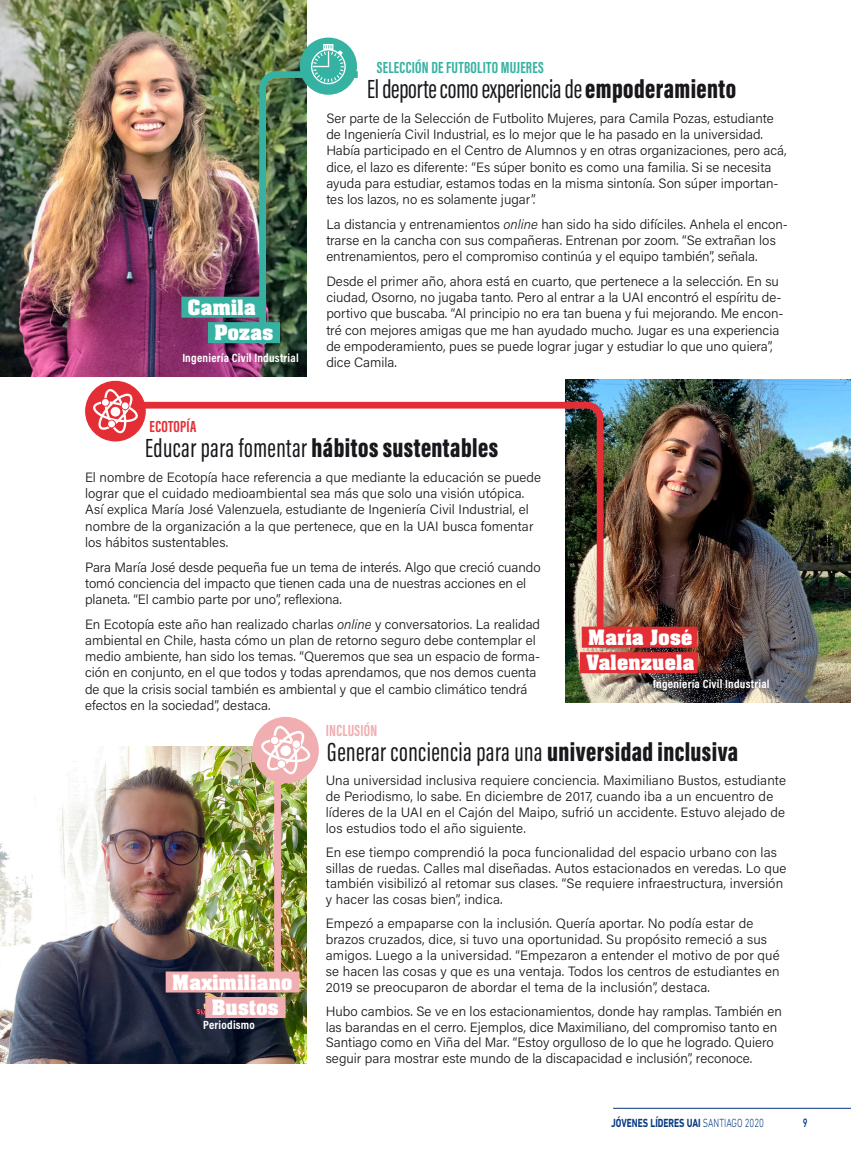
<style>
.page{position:relative;width:851px;height:1170px;background:#fff}
.page>*{position:absolute;margin:0;border:0;box-sizing:border-box;transform-origin:0 0}
.título{font:27px "Acumin Variable Concept";letter-spacing:-.125em;color:#1a171c}
.nombre{font:700 18px "Aachen Std";letter-spacing:.02em;color:#fff}
.epigrafe{font:16.5px "Acumin Variable Concept";letter-spacing:-.23em;color:#36b2a2}
.epigrafe-2{font:16.5px "Acumin Variable Concept";letter-spacing:-.26em;color:#f1aeb1}
.epigrafe-3{font:16.5px "Acumin Variable Concept";letter-spacing:-.24em;color:#e32e35}
._1__TEXTO_MASA_OK{font:300 13.5px/16.2px "Acumin Pro";color:#1a171c}
.CARRERA{font:700 12px "Acumin Pro Cond";letter-spacing:.02em;color:#fff}
.t1{font:700 12px "DIN Next LT Pro";color:#073982;scale:.75 1}
.t2{font:700 12px "DIN Alternate";color:#073982;scale:.75 1}
.s1{font-style:italic}
.s2{font-weight:300}
</style>
<div class="page">
<hr style="left:613px;top:1107px;width:237px;height:1px;background:#073982">
<img style="left:565px;top:379px;width:285px;height:323px">
<img style="left:0;top:746px;width:307px;height:317px">
<img style="left:0;top:0;width:306px;height:376px">
<div style="left:300px;top:38px;width:57px;height:57px;background:#36b2a2;border-radius:50%"></div>
<svg style="left:259px;top:44px;width:99px;height:300px"></svg>
<div style="left:208px;top:322px;width:72px;height:21px;background:#36b2a2"></div>
<div style="left:181px;top:297px;width:81px;height:21px;background:#36b2a2"></div>
<svg style="left:111px;top:402px;width:492px;height:242px"></svg>
<div style="left:85px;top:381px;width:61px;height:60px;background:#e32e35;border-radius:50%"></div>
<svg style="left:93px;top:389px;width:45px;height:44px"></svg>
<div style="left:111px;top:407px;width:9px;height:9px;background:#fff;border-radius:50%"></div>
<div style="left:581px;top:626px;width:115px;height:21px;background:#e32e35"></div>
<div style="left:579px;top:652px;width:118px;height:21px;background:#e32e35"></div>
<div style="left:252px;top:716px;width:67px;height:67px;background:#f1aeb1;border-radius:50%"></div>
<img style="left:260px;top:725px;width:52px;height:256px">
<div style="left:280px;top:745px;width:11px;height:11px;background:#fff;border-radius:50%"></div>
<div style="left:166px;top:971px;width:133px;height:21px;background:#f1aeb1"></div>
<div style="left:205px;top:996px;width:80px;height:21px;background:#f1aeb1"></div>
<h2 class="nombre" style="left:188px;top:294px;width:69px">Camila</h2>
<p class="nombre" style="left:214px;top:319px;width:60px">Pozas</p>
<p class="CARRERA" style="left:182px;top:350px;width:118px">Ingeniería Civil Industrial</p>
<p class="epigrafe" style="left:377px;top:56px;width:172px">SELECCIÓNDEFUTBOLITOMUJERES</p>
<p class="título" style="left:367px;top:70px;width:374px">El deportecomoexperienciadeempoderamiento</p>
<p class="_1__TEXTO_MASA_OK" style="left:326px;top:110px;width:461px">Ser parte de la Selección de Futbolito Mujeres, para Camila Pozas, estudiante de Ingeniería Civil Industrial, es lo mejor que le ha pasado en la universidad.<br>Había participado en el Centro de Alumnos y en otras organizaciones, pero acá, dice, el lazo es diferente: “Es súper bonito es como una familia. Si se necesita ayuda para estudiar, estamos todas en la misma sintonía. Son súper importan&shy;tes los lazos, no es solamente jugar”.</p>
<p class="_1__TEXTO_MASA_OK" style="left:326px;top:215px;width:463px">La distancia y entrenamientos <span class="s1">online</span> han sido ha sido difíciles. Anhela el encon&shy;trarse en la cancha con sus compañeras. Entrenan por zoom. “Se extrañan los entrenamientos, pero el compromiso continúa y el equipo también”, señala.</p>
<p class="_1__TEXTO_MASA_OK" style="left:326px;top:272px;width:458px">Desde el primer año, ahora está en cuarto, que pertenece a la selección. En su ciudad, Osorno, no jugaba tanto. Pero al entrar a la UAI encontró el espíritu de&shy;portivo que buscaba. “Al principio no era tan buena y fui mejorando. Me encon&shy;tré con mejores amigas que me han ayudado mucho. Jugar es una experiencia de empoderamiento, pues se puede lograr jugar y estudiar lo que uno quiera”, dice Camila.</p>
<p class="epigrafe-3" style="left:150px;top:414px;width:52px">ECOTOPÍA</p>
<p class="título" style="left:145px;top:429px;width:357px">Educar para fomentar hábitos sustentables</p>
<p class="_1__TEXTO_MASA_OK" style="left:85px;top:468px;width:457px">El nombre de Ecotopía hace referencia a que mediante la educación se puede lograr que el cuidado medioambiental sea más que solo una visión utópica.<br>Así explica María José Valenzuela, estudiante de Ingeniería Civil Industrial, el nombre de la organización a la que pertenece, que en la UAI busca fomentar los hábitos sustentables.</p>
<p class="_1__TEXTO_MASA_OK" style="left:85px;top:558px;width:457px">Para María José desde pequeña fue un tema de interés. Algo que creció cuando tomó conciencia del impacto que tienen cada una de nuestras acciones en el planeta. “El cambio parte por uno”, reflexiona.</p>
<p class="_1__TEXTO_MASA_OK" style="left:85px;top:615px;width:456px">En Ecotopía este año han realizado charlas <span class="s1">online</span> y conversatorios. La realidad ambiental en Chile, hasta cómo un plan de retorno seguro debe contemplar el medio ambiente, han sido los temas. “Queremos que sea un espacio de forma&shy;ción en conjunto, en el que todos y todas aprendamos, que nos demos cuenta de que la crisis social también es ambiental y que el cambio climático tendrá efectos en la sociedad”, destaca.</p>
<p class="nombre" style="left:588px;top:624px;width:106px">María José</p>
<p class="nombre" style="left:586px;top:649px;width:109px">Valenzuela</p>
<p class="CARRERA" style="left:653px;top:676px;width:118px">Ingeniería Civil Industrial</p>
<p class="nombre" style="left:172px;top:968px;width:122px">Maximiliano</p>
<p class="nombre" style="left:212px;top:994px;width:68px">Bustos</p>
<p class="CARRERA" style="left:203px;top:1017px;width:53px">Periodismo</p>
<p class="epigrafe-2" style="left:326px;top:718px;width:58px">INCLUSIÓN</p>
<p class="título" style="left:327px;top:733px;width:416px">Generar conciencia para una universidad inclusiva</p>
<p class="_1__TEXTO_MASA_OK" style="left:326px;top:772px;width:461px;line-height:15.8px">Una universidad inclusiva requiere conciencia. Maximiliano Bustos, estudiante de Periodismo, lo sabe. En diciembre de 2017, cuando iba a un encuentro de líderes de la UAI en el Cajón del Maipo, sufrió un accidente. Estuvo alejado de los estudios todo el año siguiente.</p>
<p class="_1__TEXTO_MASA_OK" style="left:326px;top:843px;width:462px;line-height:15.8px">En ese tiempo comprendió la poca funcionalidad del espacio urbano con las sillas de ruedas. Calles mal diseñadas. Autos estacionados en veredas. Lo que también visibilizó al retomar sus clases. “Se requiere infraestructura, inversión y hacer las cosas bien”, indica.</p>
<p class="_1__TEXTO_MASA_OK" style="left:326px;top:915px;width:455px;line-height:15.8px">Empezó a empaparse con la inclusión. Quería aportar. No podía estar de brazos cruzados, dice, si tuvo una oportunidad. Su propósito remeció a sus amigos. Luego a la universidad. “Empezaron a entender el motivo de por qué se hacen las cosas y que es una ventaja. Todos los centros de estudiantes en 2019 se preocuparon de abordar el tema de la inclusión”, destaca.</p>
<p class="_1__TEXTO_MASA_OK" style="left:326px;top:1002px;width:457px;line-height:15.8px">Hubo cambios. Se ve en los estacionamientos, donde hay ramplas. También en las barandas en el cerro. Ejemplos, dice Maximiliano, del compromiso tanto en Santiago como en Viña del Mar. “Estoy orgulloso de lo que he logrado. Quiero seguir para mostrar este mundo de la discapacidad e inclusión”, reconoce.</p>
<p class="t1" style="left:611px;top:1115px;width:205px">JÓVENES LÍDERES UAI <span class="s2">SANTIAGO 2020</span></p>
<p class="t2" style="left:803px;top:1113px;width:7px">9</p>
</div>
